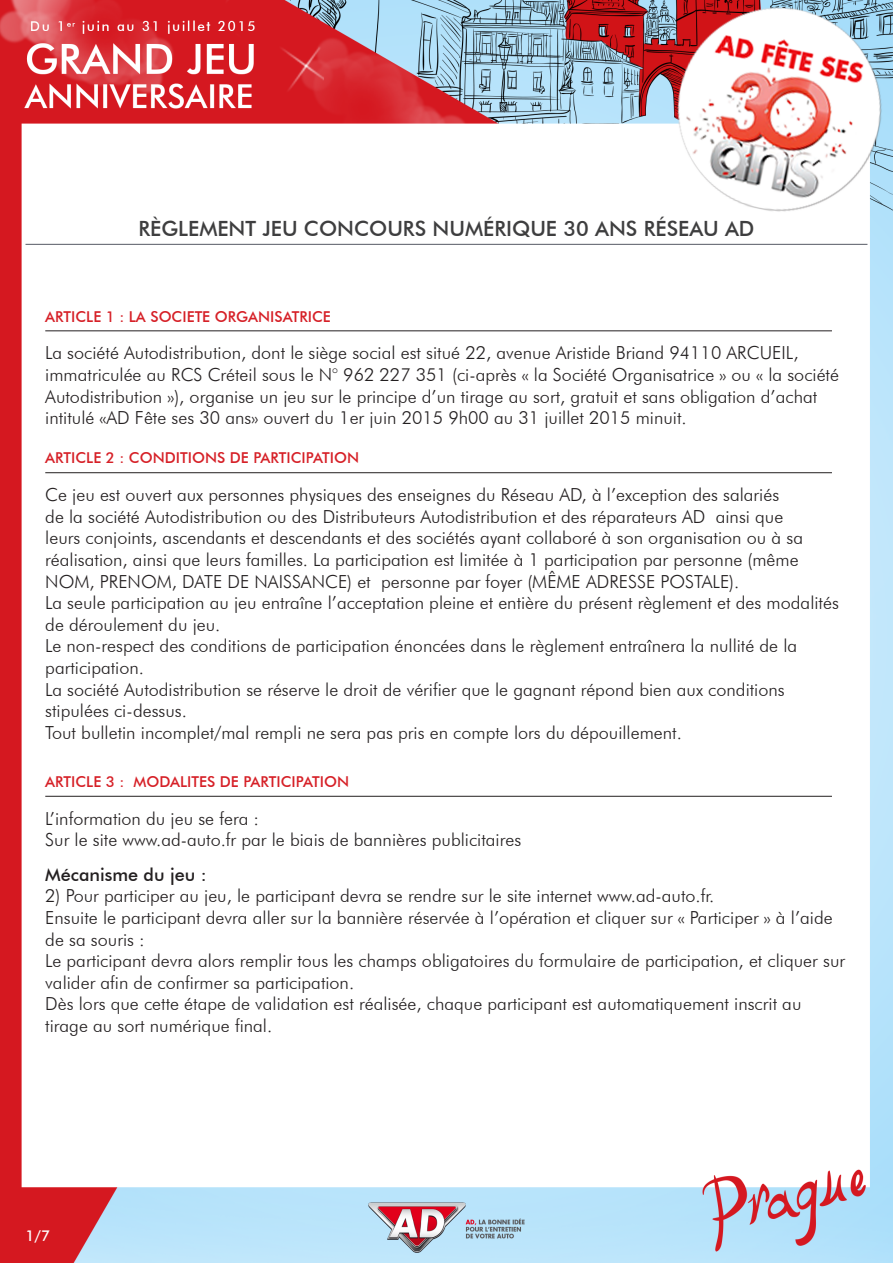
<style>
.page{position:relative;width:893px;height:1263px;background:#fff}
.page>*{position:absolute;margin:0;border:0;box-sizing:border-box;transform-origin:0 0}
.t1{font:500 21px "Futura BT";color:#3e3e3f}
.t2{font:300 18px/21.6px "Futura BT";color:#231f20}
.t3{font:500 18px "Futura BT";color:#231f20}
.t4{font:500 15px "Futura BT";color:#d62027}
.t5{font:500 15px "Futura BT";color:#fff}
</style>
<div class="page">
<img style="left:0;top:0;width:893px;height:1263px">
<hr style="left:26px;top:244px;width:841px;height:1px;background:#555964">
<div style="left:45px;top:301px;width:787px;height:30px;background:#fff"></div>
<hr style="left:45px;top:331px;width:787px;height:1px;background:#231f20">
<div style="left:45px;top:443px;width:787px;height:30px;background:#fff"></div>
<hr style="left:45px;top:472px;width:787px;height:1px;background:#231f20">
<div style="left:45px;top:766px;width:787px;height:30px;background:#fff"></div>
<hr style="left:45px;top:796px;width:787px;height:1px;background:#231f20">
<p class="t1" style="left:139px;top:216px;width:617px">RÈGLEMENT JEU CONCOURS NUMÉRIQUE 30 ANS RÉSEAU AD</p>
<p class="t4" style="left:45px;top:307px;width:287px">ARTICLE 1 : LA SOCIETE ORGANISATRICE</p>
<p class="t2" style="left:45px;top:342px;width:795px">La société Autodistribution, dont le siège social est situé 22, avenue Aristide Briand 94110 ARCUEIL, immatriculée au RCS Créteil sous le N° 962 227 351 (ci-après « la Société Organisatrice » ou « la société Autodistribution »), organise un jeu sur le principe d’un tirage au sort, gratuit et sans obligation d’achat intitulé «AD Fête ses 30 ans» ouvert du 1er juin 2015 9h00 au 31 juillet 2015 minuit.</p>
<p class="t4" style="left:45px;top:449px;width:315px">ARTICLE 2 : CONDITIONS DE PARTICIPATION</p>
<p class="t2" style="left:45px;top:484px;width:759px">Ce jeu est ouvert aux personnes physiques des enseignes du Réseau AD, à l’exception des salariés<br>de la société Autodistribution ou des Distributeurs Autodistribution et des réparateurs AD ainsi que leurs conjoints, ascendants et descendants et des sociétés ayant collaboré à son organisation ou à sa réalisation, ainsi que leurs familles. La participation est limitée à 1 participation par personne (même NOM, PRENOM, DATE DE NAISSANCE) et personne par foyer (MÊME ADRESSE POSTALE).</p>
<p class="t2" style="left:45px;top:592px;width:795px">La seule participation au jeu entraîne l’acceptation pleine et entière du présent règlement et des modalités de déroulement du jeu.</p>
<p class="t2" style="left:45px;top:635px;width:753px">Le non-respect des conditions de participation énoncées dans le règlement entraînera la nullité de la participation.</p>
<p class="t2" style="left:45px;top:678px;width:741px">La société Autodistribution se réserve le droit de vérifier que le gagnant répond bien aux conditions stipulées ci-dessus.</p>
<p class="t2" style="left:45px;top:721px;width:638px">Tout bulletin incomplet/mal rempli ne sera pas pris en compte lors du dépouillement.</p>
<p class="t4" style="left:45px;top:772px;width:305px">ARTICLE 3 : MODALITES DE PARTICIPATION</p>
<p class="t2" style="left:45px;top:807px;width:215px">L’information du jeu se fera :</p>
<p class="t2" style="left:45px;top:829px;width:477px">Sur le site www.ad-auto.fr par le biais de bannières publicitaires</p>
<p class="t3" style="left:45px;top:863px;width:163px">Mécanisme du jeu :</p>
<p class="t2" style="left:45px;top:885px;width:671px">2) Pour participer au jeu, le participant devra se rendre sur le site internet www.ad-auto.fr.</p>
<p class="t2" style="left:45px;top:907px;width:789px">Ensuite le participant devra aller sur la bannière réservée à l’opération et cliquer sur « Participer » à l’aide de sa souris :</p>
<p class="t2" style="left:45px;top:950px;width:801px">Le participant devra alors remplir tous les champs obligatoires du formulaire de participation, et cliquer sur valider afin de confirmer sa participation.</p>
<p class="t2" style="left:45px;top:993px;width:758px">Dès lors que cette étape de validation est réalisée, chaque participant est automatiquement inscrit au tirage au sort numérique final.</p>
<p class="t5" style="left:26px;top:1227px;width:26px">1/7</p>
</div>
